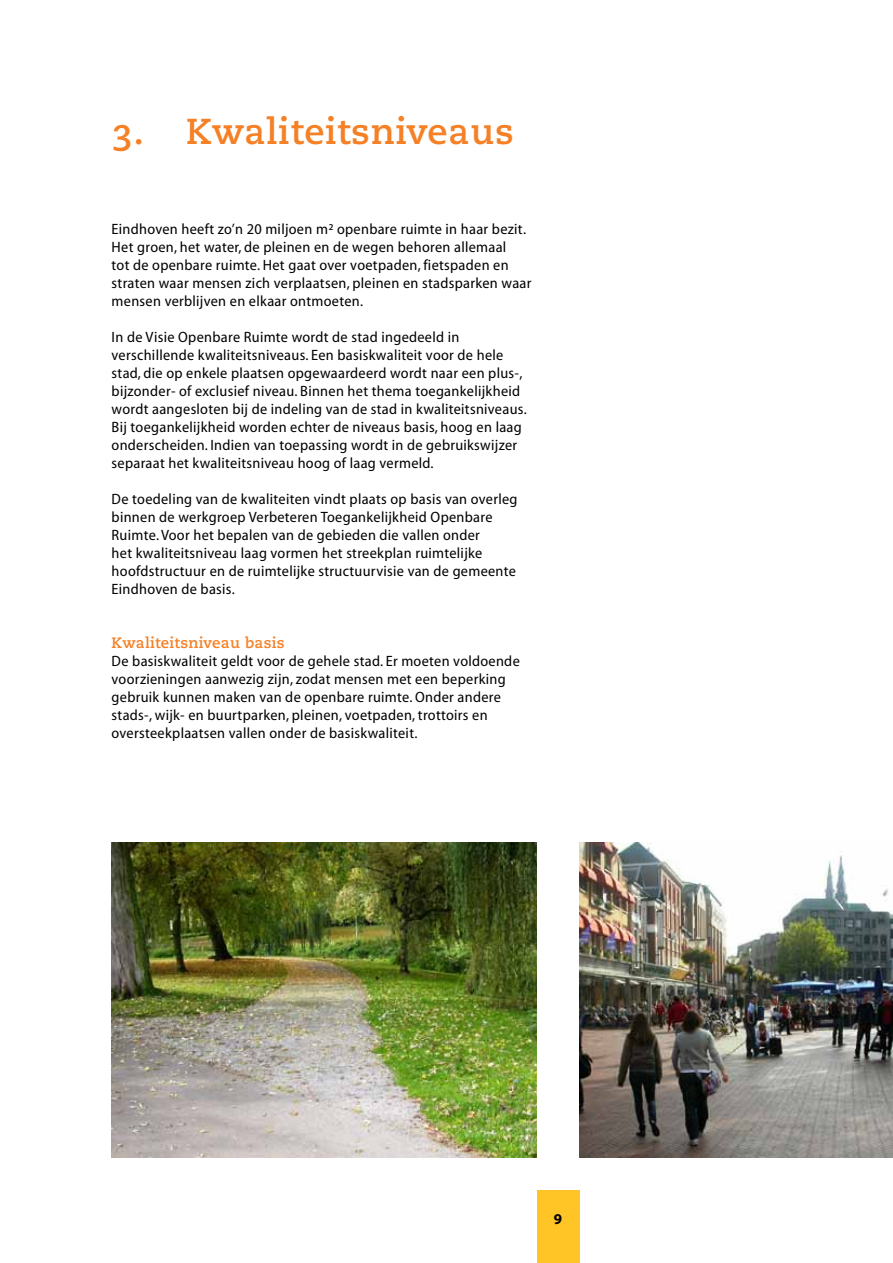
<style>
.page{position:relative;width:893px;height:1263px;background:#fff}
.page>*{position:absolute;margin:0;border:0;box-sizing:border-box;transform-origin:0 0}
.t1{font:36px "Caecilia Bold Os F";letter-spacing:.02em;color:#f58025}
.t2{font:15px/18px "Myriad MM 400 550";letter-spacing:.02em;color:#000}
.t3{font:15px "Caecilia Bold Os F";letter-spacing:.02em;color:#f58025}
.t4{font:700 15px "Myriad";color:#000}
</style>
<div class="page">
<img style="left:112px;top:842px;width:425px;height:316px">
<img style="left:579px;top:842px;width:314px;height:316px">
<div style="left:537px;top:1191px;width:42px;height:72px;background:#ffc425"></div>
<h1 class="t1" style="left:112px;top:110px;width:404px">3. Kwaliteitsniveaus</h1>
<p class="t2" style="left:112px;top:221px;width:421px">Eindhoven heeft zo’n 20 miljoen m² openbare ruimte in haar bezit.<br>Het groen, het water, de pleinen en de wegen behoren allemaal<br>tot de openbare ruimte. Het gaat over voetpaden, fietspaden en straten waar mensen zich verplaatsen, pleinen en stadsparken waar mensen verblijven en elkaar ontmoeten.</p>
<p class="t2" style="left:112px;top:329px;width:417px">In de Visie Openbare Ruimte wordt de stad ingedeeld in verschillende kwaliteitsniveaus. Een basiskwaliteit voor de hele stad, die op enkele plaatsen opgewaardeerd wordt naar een plus-, bijzonder- of exclusief niveau. Binnen het thema toegankelijkheid wordt aangesloten bij de indeling van de stad in kwaliteitsniveaus.<br>Bij toegankelijkheid worden echter de niveaus basis, hoog en laag onderscheiden. Indien van toepassing wordt in de gebruikswijzer separaat het kwaliteitsniveau hoog of laag vermeld.</p>
<p class="t2" style="left:112px;top:491px;width:407px">De toedeling van de kwaliteiten vindt plaats op basis van overleg binnen de werkgroep Verbeteren Toegankelijkheid Openbare Ruimte. Voor het bepalen van de gebieden die vallen onder<br>het kwaliteitsniveau laag vormen het streekplan ruimtelijke hoofdstructuur en de ruimtelijke structuurvisie van de gemeente Eindhoven de basis.</p>
<p class="t3" style="left:112px;top:634px;width:175px">Kwaliteitsniveau basis</p>
<p class="t2" style="left:112px;top:653px;width:410px">De basiskwaliteit geldt voor de gehele stad. Er moeten voldoende voorzieningen aanwezig zijn, zodat mensen met een beperking gebruik kunnen maken van de openbare ruimte. Onder andere stads-, wijk- en buurtparken, pleinen, voetpaden, trottoirs en oversteekplaatsen vallen onder de basiskwaliteit.</p>
<p class="t4" style="left:554px;top:1211px;width:10px">9</p>
</div>
